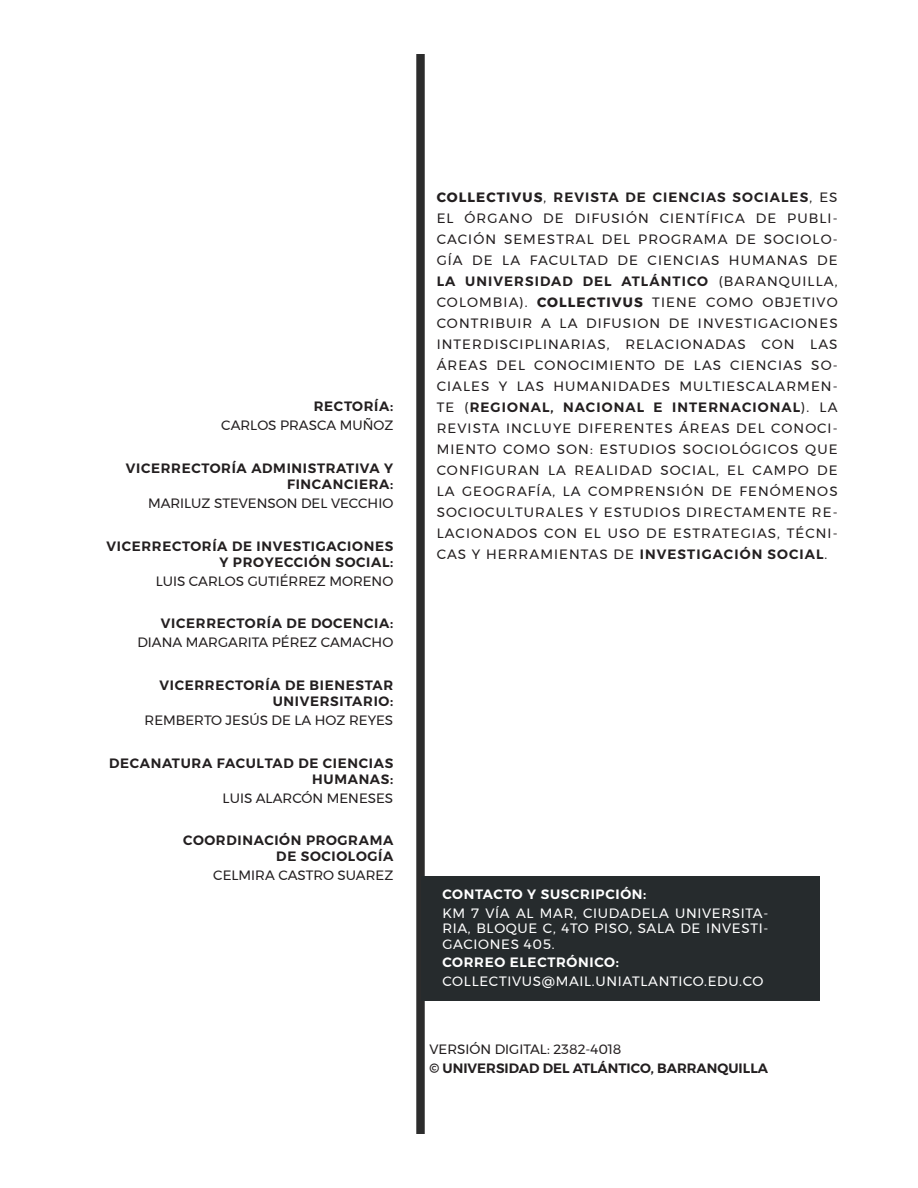
<style>
.page{position:relative;width:918px;height:1188px;background:#fff}
.page>*{position:absolute;margin:0;border:0;box-sizing:border-box;transform-origin:0 0}
.t1{font:13.5px/21px "Montserrat";color:#231f20;text-align:justify}
.t2{font:600 13.5px/16.2px "Montserrat";letter-spacing:.05em;color:#231f20;text-align:right}
.t3{font:13.5px/15.8px "Montserrat";letter-spacing:.05em;color:#fff;text-align:justify}
.t4{font:600 13.5px "Montserrat";letter-spacing:.05em;color:#fff}
.t5{font:600 13.5px "Montserrat";color:#231f20}
.s1{font-weight:700}
.s2{font-weight:600}
</style>
<div class="page">
<div style="left:417px;top:54px;width:8px;height:1080px;background:#2c2c2c"></div>
<div style="left:421px;top:877px;width:398px;height:124px;background:#262b2d"></div>
<p class="t2" style="left:314px;top:398px;width:81px">RECTORÍA:</p>
<p class="t1" style="left:221px;top:415px;width:173px">CARLOS PRASCA MUÑOZ</p>
<p class="t2" style="left:126px;top:460px;width:269px">VICERRECTORÍA ADMINISTRATIVA Y<br>FINCANCIERA:</p>
<p class="t1" style="left:148px;top:493px;width:247px">MARILUZ STEVENSON DEL VECCHIO</p>
<p class="t2" style="left:106px;top:538px;width:288px">VICERRECTORÍA DE INVESTIGACIONES<br>Y PROYECCIÓN SOCIAL:</p>
<p class="t1" style="left:156px;top:570px;width:239px">LUIS CARLOS GUTIÉRREZ MORENO</p>
<p class="t2" style="left:161px;top:615px;width:234px">VICERRECTORÍA DE DOCENCIA:</p>
<p class="t1" style="left:137px;top:632px;width:257px">DIANA MARGARITA PÉREZ CAMACHO</p>
<p class="t2" style="left:160px;top:677px;width:235px">VICERRECTORÍA DE BIENESTAR</p>
<p class="t2" style="left:273px;top:693px;width:122px">UNIVERSITARIO:</p>
<p class="t1" style="left:145px;top:710px;width:250px">REMBERTO JESÚS DE LA HOZ REYES</p>
<p class="t2" style="left:109px;top:755px;width:286px">DECANATURA FACULTAD DE CIENCIAS<br>HUMANAS:</p>
<p class="t1" style="left:223px;top:787px;width:172px">LUIS ALARCÓN MENESES</p>
<p class="t2" style="left:183px;top:832px;width:212px">COORDINACIÓN PROGRAMA</p>
<p class="t2" style="left:276px;top:848px;width:118px">DE SOCIOLOGÍA</p>
<p class="t1" style="left:213px;top:865px;width:182px">CELMIRA CASTRO SUAREZ</p>
<p class="t1" style="left:437px;top:187px;width:402px"><span class="s1">COLLECTIVUS</span>, <span class="s2">REVISTA DE CIENCIAS SOCIALES</span>, ES EL ÓRGANO DE DIFUSIÓN CIENTÍFICA DE PUBLI-CACIÓN SEMESTRAL DEL PROGRAMA DE SOCIOLO-GÍA DE LA FACULTAD DE CIENCIAS HUMANAS DE <span class="s2">LA UNIVERSIDAD DEL ATLÁNTICO</span> (BARANQUILLA, COLOMBIA). <span class="s1">COLLECTIVUS</span> TIENE COMO OBJETIVO CONTRIBUIR A LA DIFUSION DE INVESTIGACIONES INTERDISCIPLINARIAS, RELACIONADAS CON LAS ÁREAS DEL CONOCIMIENTO DE LAS CIENCIAS SO-CIALES Y LAS HUMANIDADES MULTIESCALARMEN-TE (<span class="s2">REGIONAL, NACIONAL E INTERNACIONAL</span>). LA REVISTA INCLUYE DIFERENTES ÁREAS DEL CONOCI-MIENTO COMO SON: ESTUDIOS SOCIOLÓGICOS QUE CONFIGURAN LA REALIDAD SOCIAL, EL CAMPO DE LA GEOGRAFÍA, LA COMPRENSIÓN DE FENÓMENOS SOCIOCULTURALES Y ESTUDIOS DIRECTAMENTE RE-LACIONADOS CON EL USO DE ESTRATEGIAS, TÉCNI-CAS Y HERRAMIENTAS DE <span class="s2">INVESTIGACIÓN SOCIAL</span>.</p>
<p class="t4" style="left:442px;top:883px;width:206px">CONTACTO Y SUSCRIPCIÓN:</p>
<p class="t3" style="left:442px;top:905px;width:327px">KM 7 VÍA AL MAR, CIUDADELA UNIVERSITA-RIA, BLOQUE C, 4TO PISO, SALA DE INVESTI-GACIONES 405.</p>
<p class="t4" style="left:442px;top:951px;width:178px">CORREO ELECTRÓNICO:</p>
<p class="t3" style="left:442px;top:973px;width:323px">COLLECTIVUS@MAIL.UNIATLANTICO.EDU.CO</p>
<p class="t1" style="left:430px;top:1039px;width:194px">VERSIÓN DIGITAL: 2382-4018</p>
<p class="t5" style="left:430px;top:1058px;width:340px">© UNIVERSIDAD DEL ATLÁNTICO, BARRANQUILLA</p>
</div>
